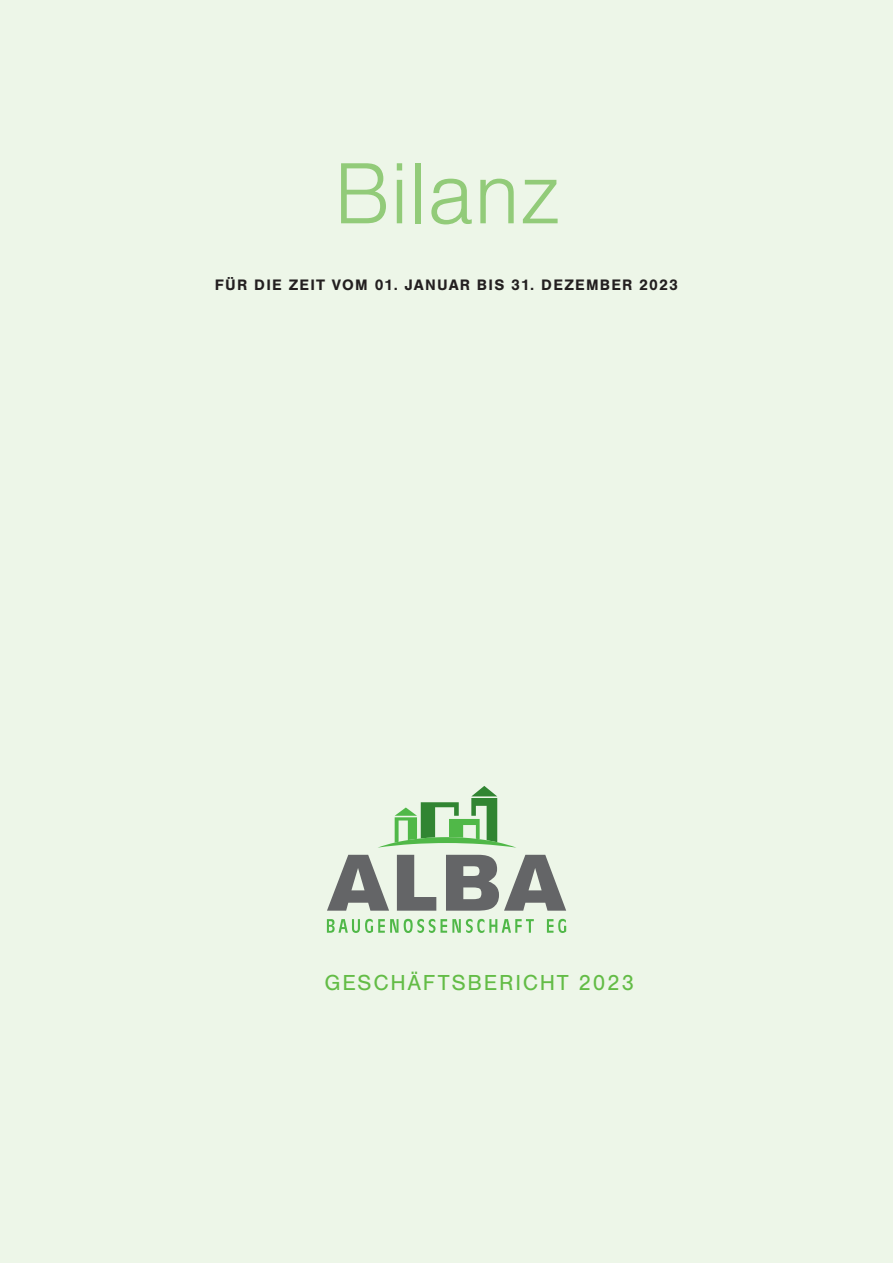
<style>
.page{position:relative;width:893px;height:1263px;background:#edf6e8}
.page>*{position:absolute;margin:0;border:0;box-sizing:border-box;transform-origin:0 0}
.t1{font:300 90px "Sans";color:#92cb79}
.t2{font:22.5px "Sans";letter-spacing:.075em;color:#63bc46}
.t3{font:700 15.75px "Sans";letter-spacing:.075em;color:#231f20}
</style>
<div class="page">
<svg style="left:327px;top:855px;width:62px;height:56px"></svg>
<svg style="left:397px;top:855px;width:39px;height:56px"></svg>
<svg style="left:446px;top:855px;width:120px;height:56px"></svg>
<svg style="left:327px;top:919px;width:71px;height:14px"></svg>
<svg style="left:404px;top:919px;width:130px;height:14px"></svg>
<svg style="left:547px;top:919px;width:19px;height:14px"></svg>
<svg style="left:378px;top:786px;width:138px;height:62px"></svg>
<h1 class="t1" style="left:334px;top:147px;width:227px">Bilanz</h1>
<p class="t3" style="left:215px;top:276px;width:465px">FÜR DIE ZEIT VOM 01. JANUAR BIS 31. DEZEMBER 2023</p>
<h2 class="t2" style="left:324px;top:970px;width:311px">GESCHÄFTSBERICHT 2023</h2>
</div>
